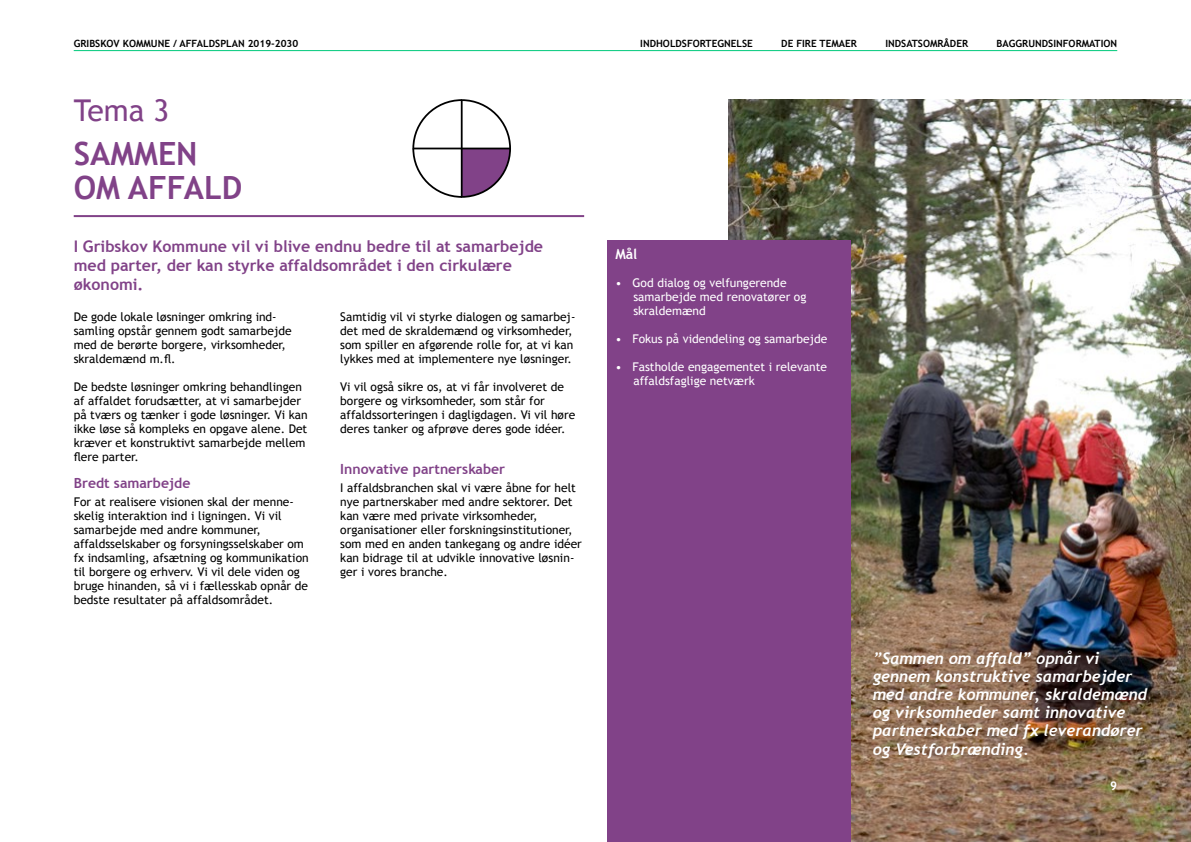
<style>
.page{position:relative;width:1191px;height:842px;background:#fff}
.page>*{position:absolute;margin:0;border:0;box-sizing:border-box;transform-origin:0 0}
.Rubrik{font:700 32px/34px "Trebuchet MS";color:#814288}
.t1{font:30px "Trebuchet MS";color:#814288}
.t2{font:italic 700 16px/18px "Trebuchet";color:#fff}
.t3{font:700 16px "Trebuchet MS";color:#814288}
.Mellemrubrik{font:700 14px "Trebuchet MS";color:#814288}
.Brødtekst{font:700 14px "Trebuchet MS";color:#fff}
.Brødtekst-2{font:12px/14px "Trebuchet MS";color:#000}
.Brødtekst-3{font:12px "Trebuchet MS";color:#fff}
.t4{font:700 12px "Trebuchet MS";color:#fff}
.t5{font:700 10px "Trebuchet MS";color:#000}
</style>
<div class="page">
<hr style="left:74px;top:50px;width:1043px;height:1px;background:#00c97c">
<img style="left:729px;top:99px;width:462px;height:743px">
<hr style="left:74px;top:215px;width:510px;height:2px;background:#814288">
<div style="left:607px;top:240px;width:243px;height:602px;background:#814288"></div>
<svg style="left:412px;top:99px;width:99px;height:99px"></svg>
<p class="t5" style="left:74px;top:37px;width:226px">GRIBSKOV KOMMUNE / AFFALDSPLAN 2019-2030</p>
<p class="t5" style="left:640px;top:37px;width:114px">INDHOLDSFORTEGNELSE</p>
<p class="t5" style="left:781px;top:37px;width:77px">DE FIRE TEMAER</p>
<p class="t5" style="left:885px;top:37px;width:84px">INDSATSOMRÅDER</p>
<p class="t5" style="left:996px;top:37px;width:122px">BAGGRUNDSINFORMATION</p>
<p class="t1" style="left:74px;top:93px;width:97px">Tema 3</p>
<p class="Rubrik" style="left:74px;top:136px;width:170px">SAMMEN<br>OM AFFALD</p>
<p class="t3" style="left:74px;top:237px;width:471px">I Gribskov Kommune vil vi blive endnu bedre til at samarbejde</p>
<p class="t3" style="left:74px;top:256px;width:440px">med parter, der kan styrke affaldsområdet i den cirkulære</p>
<p class="t3" style="left:74px;top:275px;width:71px">økonomi.</p>
<p class="Brødtekst-2" style="left:74px;top:310px;width:204px">De gode lokale løsninger omkring ind-</p>
<p class="Brødtekst-2" style="left:74px;top:324px;width:219px">samling opstår gennem godt samarbejde med de berørte borgere, virksomheder, skraldemænd m.fl.</p>
<p class="Brødtekst-2" style="left:74px;top:380px;width:235px">De bedste løsninger omkring behandlingen af affaldet forudsætter, at vi samarbejder på tværs og tænker i gode løsninger. Vi kan ikke løse så kompleks en opgave alene. Det kræver et konstruktivt samarbejde mellem flere parter.</p>
<p class="Mellemrubrik" style="left:74px;top:474px;width:118px">Bredt samarbejde</p>
<p class="Brødtekst-2" style="left:74px;top:495px;width:222px">For at realisere visionen skal der menne-</p>
<p class="Brødtekst-2" style="left:74px;top:509px;width:209px">skelig interaktion ind i ligningen. Vi vil</p>
<p class="Brødtekst-2" style="left:74px;top:523px;width:189px">samarbejde med andre kommuner,</p>
<p class="Brødtekst-2" style="left:74px;top:537px;width:236px">affaldsselskaber og forsyningsselskaber om fx indsamling, afsætning og kommunikation til borgere og erhverv. Vi vil dele viden og bruge hinanden, så vi i fællesskab opnår de bedste resultater på affaldsområdet.</p>
<p class="Brødtekst-2" style="left:340px;top:310px;width:237px">Samtidig vil vi styrke dialogen og samarbej&shy;det med de skraldemænd og virksomheder, som spiller en afgørende rolle for, at vi kan lykkes med at implementere nye løsninger.</p>
<p class="Brødtekst-2" style="left:340px;top:380px;width:225px">Vi vil også sikre os, at vi får involveret de borgere og virksomheder, som står for</p>
<p class="Brødtekst-2" style="left:340px;top:408px;width:236px">affaldssorteringen i dagligdagen. Vi vil høre deres tanker og afprøve deres gode idéer.</p>
<p class="Mellemrubrik" style="left:340px;top:460px;width:166px">Innovative partnerskaber</p>
<p class="Brødtekst-2" style="left:340px;top:481px;width:237px">I affaldsbranchen skal vi være åbne for helt nye partnerskaber med andre sektorer. Det kan være med private virksomheder,</p>
<p class="Brødtekst-2" style="left:340px;top:523px;width:243px">organisationer eller forskningsinstitutioner, som med en anden tankegang og andre idéer kan bidrage til at udvikle innovative løsnin&shy;ger i vores branche.</p>
<p class="Brødtekst" style="left:615px;top:245px;width:24px">Mål</p>
<p class="Brødtekst-3" style="left:615px;top:276px;width:173px">• God dialog og velfungerende</p>
<p class="Brødtekst-3" style="left:633px;top:290px;width:174px">samarbejde med renovatører og</p>
<p class="Brødtekst-3" style="left:633px;top:304px;width:74px">skraldemænd</p>
<p class="Brødtekst-3" style="left:615px;top:332px;width:214px">• Fokus på videndeling og samarbejde</p>
<p class="Brødtekst-3" style="left:615px;top:360px;width:213px">• Fastholde engagementet i relevante</p>
<p class="Brødtekst-3" style="left:633px;top:374px;width:123px">affaldsfaglige netværk</p>
<p class="t2" style="left:872px;top:650px;width:228px">”Sammen om affald” opnår vi</p>
<p class="t2" style="left:872px;top:668px;width:276px">gennem konstruktive samarbejder med andre kommuner, skraldemænd og virksomheder samt innovative partnerskaber med fx leverandører</p>
<p class="t2" style="left:872px;top:740px;width:158px">og Vestforbrænding.</p>
<p class="t4" style="left:1110px;top:778px;width:9px">9</p>
</div>
